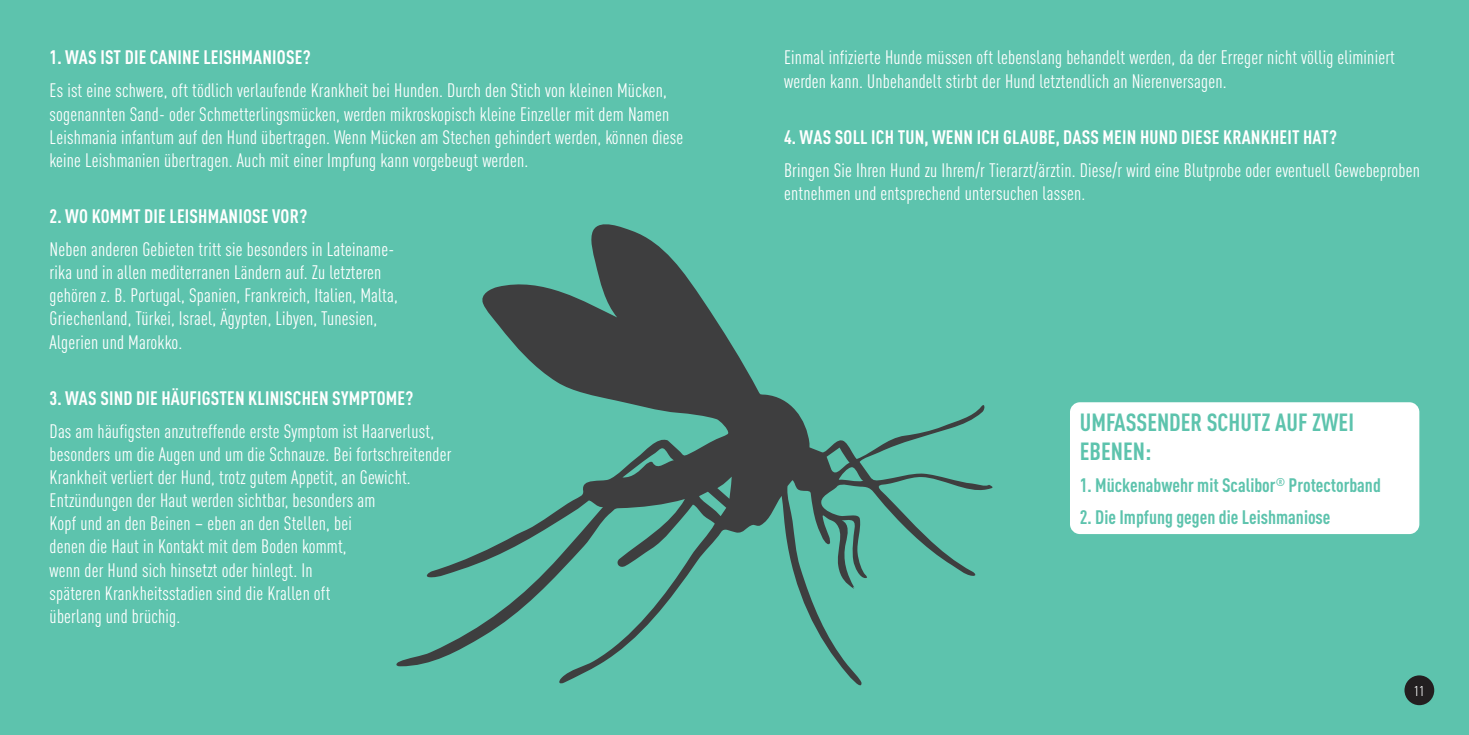
<style>
.page{position:relative;width:1469px;height:735px;background:#fff}
.page>*{position:absolute;margin:0;border:0;box-sizing:border-box;transform-origin:0 0}
.t1{font:700 condensed 24.5px/29.4px "DINOT";color:#5dc3ad}
.t2{font:condensed 19.25px/23.1px "DINOT";letter-spacing:.01em;color:#fff}
.t3{font:700 condensed 19.25px "DINOT";letter-spacing:.01em;color:#fff}
.t4{font:700 condensed 19.25px "DINOT";color:#5dc3ad}
.t5{font:condensed 14px "DINOT";color:#fff}
</style>
<div class="page">
<div style="left:0;top:0;width:1468px;height:734px;background:#5dc3ad"></div>
<svg style="left:396px;top:224px;width:597px;height:462px"></svg>
<div style="left:1070px;top:402px;width:349px;height:131px;background:#fff;border-radius:10px"></div>
<div style="left:1404px;top:675px;width:30px;height:29px;background:#231f20;border-radius:50%"></div>
<p class="t3" style="left:50px;top:43px;width:262px">1. WAS IST DIE CANINE LEISHMANIOSE?</p>
<p class="t2" style="left:50px;top:78px;width:635px">Es ist eine schwere, oft tödlich verlaufende Krankheit bei Hunden. Durch den Stich von kleinen Mücken, sogenannten Sand- oder Schmetterlingsmücken, werden mikroskopisch kleine Einzeller mit dem Namen Leishmania infantum auf den Hund übertragen. Wenn Mücken am Stechen gehindert werden, können diese keine Leishmanien übertragen. Auch mit einer Impfung kann vorgebeugt werden.</p>
<p class="t3" style="left:50px;top:202px;width:259px">2. WO KOMMT DIE LEISHMANIOSE VOR?</p>
<p class="t2" style="left:50px;top:236px;width:350px">Neben anderen Gebieten tritt sie besonders in Lateiname&shy;rika und in allen mediterranen Ländern auf. Zu letzteren gehören z. B. Portugal, Spanien, Frankreich, Italien, Malta, Griechenland, Türkei, Israel, Ägypten, Libyen, Tunesien, Algerien und Marokko.</p>
<p class="t3" style="left:50px;top:383px;width:365px">3. WAS SIND DIE HÄUFIGSTEN KLINISCHEN SYMPTOME?</p>
<p class="t2" style="left:50px;top:418px;width:403px">Das am häufigsten anzutreffende erste Symptom ist Haarverlust, besonders um die Augen und um die Schnauze. Bei fortschreitender Krankheit verliert der Hund, trotz gutem Appetit, an Gewicht.<br>Entzündungen der Haut werden sichtbar, besonders am<br>Kopf und an den Beinen – eben an den Stellen, bei<br>denen die Haut in Kontakt mit dem Boden kommt,<br>wenn der Hund sich hinsetzt oder hinlegt. In<br>späteren Krankheitsstadien sind die Krallen oft<br>überlang und brüchig.</p>
<p class="t1" style="left:1079px;top:405px;width:276px">UMFASSENDER SCHUTZ AUF ZWEI<br>EBENEN:</p>
<p class="t2" style="left:784px;top:45px;width:612px">Einmal infizierte Hunde müssen oft lebenslang behandelt werden, da der Erreger nicht völlig eliminiert werden kann. Unbehandelt stirbt der Hund letztendlich an Nierenversagen.</p>
<p class="t3" style="left:784px;top:123px;width:554px">4. WAS SOLL ICH TUN, WENN ICH GLAUBE, DASS MEIN HUND DIESE KRANKHEIT HAT?</p>
<p class="t2" style="left:784px;top:157px;width:637px">Bringen Sie Ihren Hund zu Ihrem/r Tierarzt/ärztin. Diese/r wird eine Blutprobe oder eventuell Gewebeproben entnehmen und entsprechend untersuchen lassen.</p>
<p class="t4" style="left:1079px;top:471px;width:302px">1. Mückenabwehr mit Scalibor<sup>®</sup> Protectorband</p>
<p class="t4" style="left:1079px;top:503px;width:252px">2. Die Impfung gegen die Leishmaniose</p>
<p class="t5" style="left:1414px;top:681px;width:12px">11</p>
</div>
